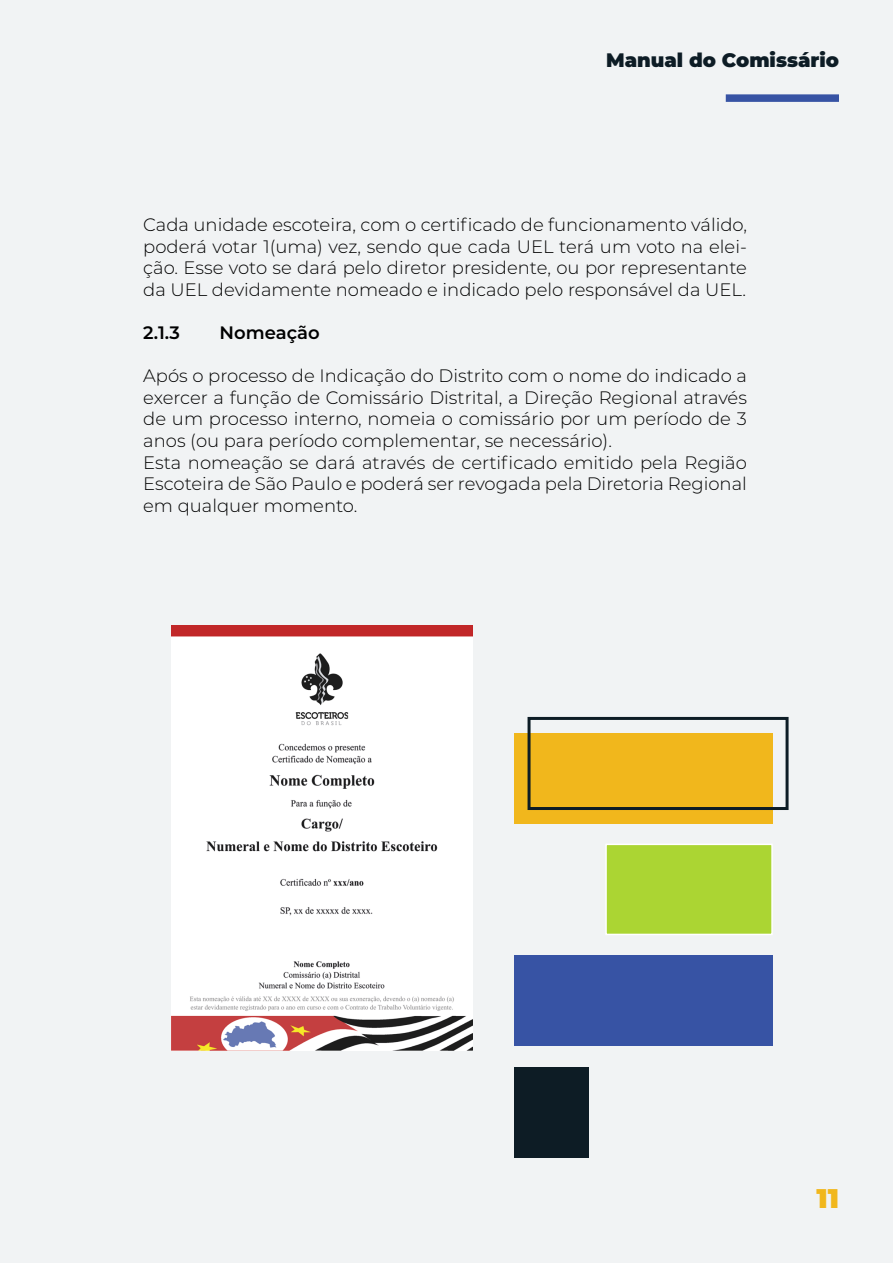
<style>
.page{position:relative;width:893px;height:1263px;background:#f1f3f4}
.page>*{position:absolute;margin:0;border:0;box-sizing:border-box;transform-origin:0 0}
.t1{font:900 27px "Montserrat";color:#f1b71c}
.t2{font:900 19.5px "Montserrat";color:#0d1c25}
.t3{font:300 18px/21.6px "Montserrat";color:#000;text-align:justify}
.t4{font:600 18px "Montserrat";color:#000}
</style>
<div class="page">
<div style="left:726px;top:94px;width:113px;height:8px;background:#3753a4"></div>
<div style="left:514px;top:733px;width:258px;height:90px;background:#f1b71c"></div>
<div style="left:605px;top:843px;width:168px;height:92px;background:#abd533;border:2px solid #fff"></div>
<div style="left:514px;top:955px;width:258px;height:90px;background:#3753a4"></div>
<div style="left:514px;top:1067px;width:74px;height:90px;background:#0d1c25"></div>
<div style="left:528px;top:717px;width:261px;height:93px;border:3px solid #0d1c25"></div>
<img style="left:172px;top:626px;width:301px;height:425px">
<p class="t2" style="left:606px;top:45px;width:234px">Manual do Comissário</p>
<p class="t3" style="left:143px;top:213px;width:605px">Cada unidade escoteira, com o certificado de funcionamento válido, poderá votar 1(uma) vez, sendo que cada UEL terá um voto na elei&shy;ção. Esse voto se dará pelo diretor presidente, ou por representante da UEL devidamente nomeado e indicado pelo responsável da UEL.</p>
<p class="t4" style="left:143px;top:320px;width:38px">2.1.3</p>
<p class="t4" style="left:220px;top:320px;width:102px">Nomeação</p>
<p class="t3" style="left:143px;top:364px;width:605px;text-align:left">Após o processo de Indicação do Distrito com o nome do indicado a exercer a função de Comissário Distrital, a Direção Regional através de um processo interno, nomeia o comissário por um período de 3 anos (ou para período complementar, se necessário).<br>Esta nomeação se dará através de certificado emitido pela Região Escoteira de São Paulo e poderá ser revogada pela Diretoria Regional em qualquer momento.</p>
<h1 class="t1" style="left:816px;top:1178px;width:24px">11</h1>
</div>
